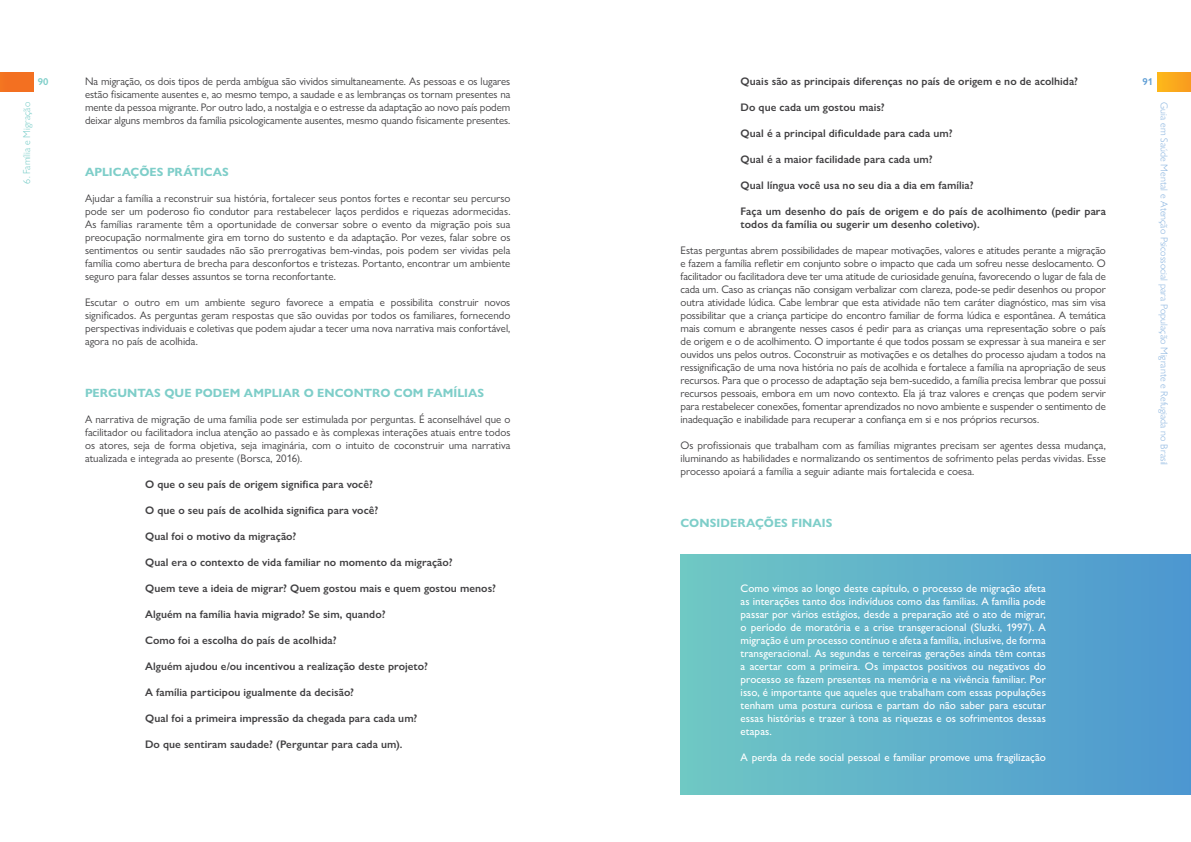
<style>
.page{position:relative;width:1191px;height:842px;background:#fff}
.page>*{position:absolute;margin:0;border:0;box-sizing:border-box;transform-origin:0 0}
.t1{font:700 12px "Gill Sans Nova";letter-spacing:.005em;color:#7ecec9}
.t2{font:11px/13px "Gill Sans Nova";color:#414042;text-align:justify}
.t3{font:600 11px/13px "Gill Sans Nova";letter-spacing:.005em;color:#414042}
.t4{font:500 11px/13px "Gill Sans Nova";letter-spacing:.005em;color:#fff;text-align:justify}
.t5{font:300 10px "Gill Sans Nova";letter-spacing:.005em;color:#82afdd}
.t6{font:300 10px "Gill Sans Nova";letter-spacing:.005em;color:#6fc9c4}
.t7{font:600 10px "Gill Sans Nova";color:#7ecec9}
.t8{font:600 10px "Gill Sans Nova";color:#5f9ed5}
</style>
<div class="page">
<div style="left:1157px;top:72px;width:34px;height:19px;background:linear-gradient(to right,#fdb91a,#f99b1f)"></div>
<div style="left:0;top:72px;width:34px;height:19px;background:#f37021"></div>
<div style="left:680px;top:554px;width:511px;height:214px;background:linear-gradient(to right,#70c7c4,#4d96d1)"></div>
<div style="left:680px;top:723px;width:511px;height:71px;background:linear-gradient(to right,#70c7c4,#4d96d1)"></div>
<p class="t3" style="left:740px;top:75px;width:339px">Quais são as principais diferenças no país de origem e no de acolhida?</p>
<p class="t3" style="left:740px;top:101px;width:146px">Do que cada um gostou mais?</p>
<p class="t3" style="left:740px;top:127px;width:213px">Qual é a principal dificuldade para cada um?</p>
<p class="t3" style="left:740px;top:153px;width:193px">Qual é a maior facilidade para cada um?</p>
<p class="t3" style="left:740px;top:179px;width:235px">Qual língua você usa no seu dia a dia em família?</p>
<p class="t3" style="left:740px;top:205px;width:367px">Faça um desenho do país de origem e do país de acolhimento (pedir para todos da família ou sugerir um desenho coletivo).</p>
<p class="t2" style="left:680px;top:244px;width:427px">Estas perguntas abrem possibilidades de mapear motivações, valores e atitudes perante a migração e fazem a família refletir em conjunto sobre o impacto que cada um sofreu nesse deslocamento. O facilitador ou facilitadora deve ter uma atitude de curiosidade genuína, favorecendo o lugar de fala de cada um. Caso as crianças não consigam verbalizar com clareza, pode-se pedir desenhos ou propor outra atividade lúdica. Cabe lembrar que esta atividade não tem caráter diagnóstico, mas sim visa possibilitar que a criança participe do encontro familiar de forma lúdica e espontânea. A temática mais comum e abrangente nesses casos é pedir para as crianças uma representação sobre o país de origem e o de acolhimento. O importante é que todos possam se expressar à sua maneira e ser ouvidos uns pelos outros. Coconstruir as motivações e os detalhes do processo ajudam a todos na ressignificação de uma nova história no país de acolhida e fortalece a família na apropriação de seus recursos. Para que o processo de adaptação seja bem-sucedido, a família precisa lembrar que possui recursos pessoais, embora em um novo contexto. Ela já traz valores e crenças que podem servir para restabelecer conexões, fomentar aprendizados no novo ambiente e suspender o sentimento de inadequação e inabilidade para recuperar a confiança em si e nos próprios recursos.</p>
<p class="t2" style="left:680px;top:439px;width:427px">Os profissionais que trabalham com as famílias migrantes precisam ser agentes dessa mudança, iluminando as habilidades e normalizando os sentimentos de sofrimento pelas perdas vividas. Esse processo apoiará a família a seguir adiante mais fortalecida e coesa.</p>
<p class="t1" style="left:680px;top:515px;width:153px">CONSIDERAÇÕES FINAIS</p>
<p class="t2" style="left:85px;top:75px;width:427px">Na migração, os dois tipos de perda ambígua são vividos simultaneamente. As pessoas e os lugares estão fisicamente ausentes e, ao mesmo tempo, a saudade e as lembranças os tornam presentes na mente da pessoa migrante. Por outro lado, a nostalgia e o estresse da adaptação ao novo país podem deixar alguns membros da família psicologicamente ausentes, mesmo quando fisicamente presentes.</p>
<p class="t1" style="left:85px;top:164px;width:145px">APLICAÇÕES PRÁTICAS</p>
<p class="t2" style="left:85px;top:192px;width:427px">Ajudar a família a reconstruir sua história, fortalecer seus pontos fortes e recontar seu percurso pode ser um poderoso fio condutor para restabelecer laços perdidos e riquezas adormecidas.<br>As famílias raramente têm a oportunidade de conversar sobre o evento da migração pois sua preocupação normalmente gira em torno do sustento e da adaptação. Por vezes, falar sobre os sentimentos ou sentir saudades não são prerrogativas bem-vindas, pois podem ser vividas pela família como abertura de brecha para desconfortos e tristezas. Portanto, encontrar um ambiente seguro para falar desses assuntos se torna reconfortante.</p>
<p class="t2" style="left:85px;top:296px;width:427px">Escutar o outro em um ambiente seguro favorece a empatia e possibilita construir novos significados. As perguntas geram respostas que são ouvidas por todos os familiares, fornecendo perspectivas individuais e coletivas que podem ajudar a tecer uma nova narrativa mais confortável, agora no país de acolhida.</p>
<p class="t1" style="left:85px;top:385px;width:401px">PERGUNTAS QUE PODEM AMPLIAR O ENCONTRO COM FAMÍLIAS</p>
<p class="t2" style="left:85px;top:413px;width:427px">A narrativa de migração de uma família pode ser estimulada por perguntas. É aconselhável que o facilitador ou facilitadora inclua atenção ao passado e às complexas interações atuais entre todos os atores, seja de forma objetiva, seja imaginária, com o intuito de coconstruir uma narrativa atualizada e integrada ao presente (Borsca, 2016).</p>
<p class="t3" style="left:145px;top:478px;width:229px">O que o seu país de origem significa para você?</p>
<p class="t3" style="left:145px;top:504px;width:235px">O que o seu país de acolhida significa para você?</p>
<p class="t3" style="left:145px;top:530px;width:153px">Qual foi o motivo da migração?</p>
<p class="t3" style="left:145px;top:556px;width:309px">Qual era o contexto de vida familiar no momento da migração?</p>
<p class="t3" style="left:145px;top:582px;width:352px">Quem teve a ideia de migrar? Quem gostou mais e quem gostou menos?</p>
<p class="t3" style="left:145px;top:608px;width:242px">Alguém na família havia migrado? Se sim, quando?</p>
<p class="t3" style="left:145px;top:634px;width:193px">Como foi a escolha do país de acolhida?</p>
<p class="t3" style="left:145px;top:660px;width:284px">Alguém ajudou e/ou incentivou a realização deste projeto?</p>
<p class="t3" style="left:145px;top:686px;width:211px">A família participou igualmente da decisão?</p>
<p class="t3" style="left:145px;top:712px;width:274px">Qual foi a primeira impressão da chegada para cada um?</p>
<p class="t3" style="left:145px;top:738px;width:259px">Do que sentiram saudade? (Perguntar para cada um).</p>
<p class="t7" style="left:38px;top:76px;width:12px">90</p>
<p class="t8" style="left:1142px;top:76px;width:12px">91</p>
<p class="t6" style="left:21px;top:184px;width:83px;rotate:-90deg">6. Família e Migração</p>
<p class="t5" style="left:1170px;top:102px;width:365px;rotate:90deg">Guia em Saúde Mental e Atenção Psicossocial para População Migrante e Refugiada no Brasil</p>
<p class="t4" style="left:740px;top:582px;width:307px">Como vimos ao longo deste capítulo, o processo de migração afeta as interações tanto dos indivíduos como das famílias. A família pode passar por vários estágios, desde a preparação até o ato de migrar, o período de moratória e a crise transgeracional (Sluzki, 1997). A migração é um processo contínuo e afeta a família, inclusive, de forma transgeracional. As segundas e terceiras gerações ainda têm contas a acertar com a primeira. Os impactos positivos ou negativos do processo se fazem presentes na memória e na vivência familiar. Por isso, é importante que aqueles que trabalham com essas populações tenham uma postura curiosa e partam do não saber para escutar essas histórias e trazer à tona as riquezas e os sofrimentos dessas etapas.</p>
<p class="t4" style="left:740px;top:751px;width:307px">A perda da rede social pessoal e familiar promove uma fragilização</p>
</div>
